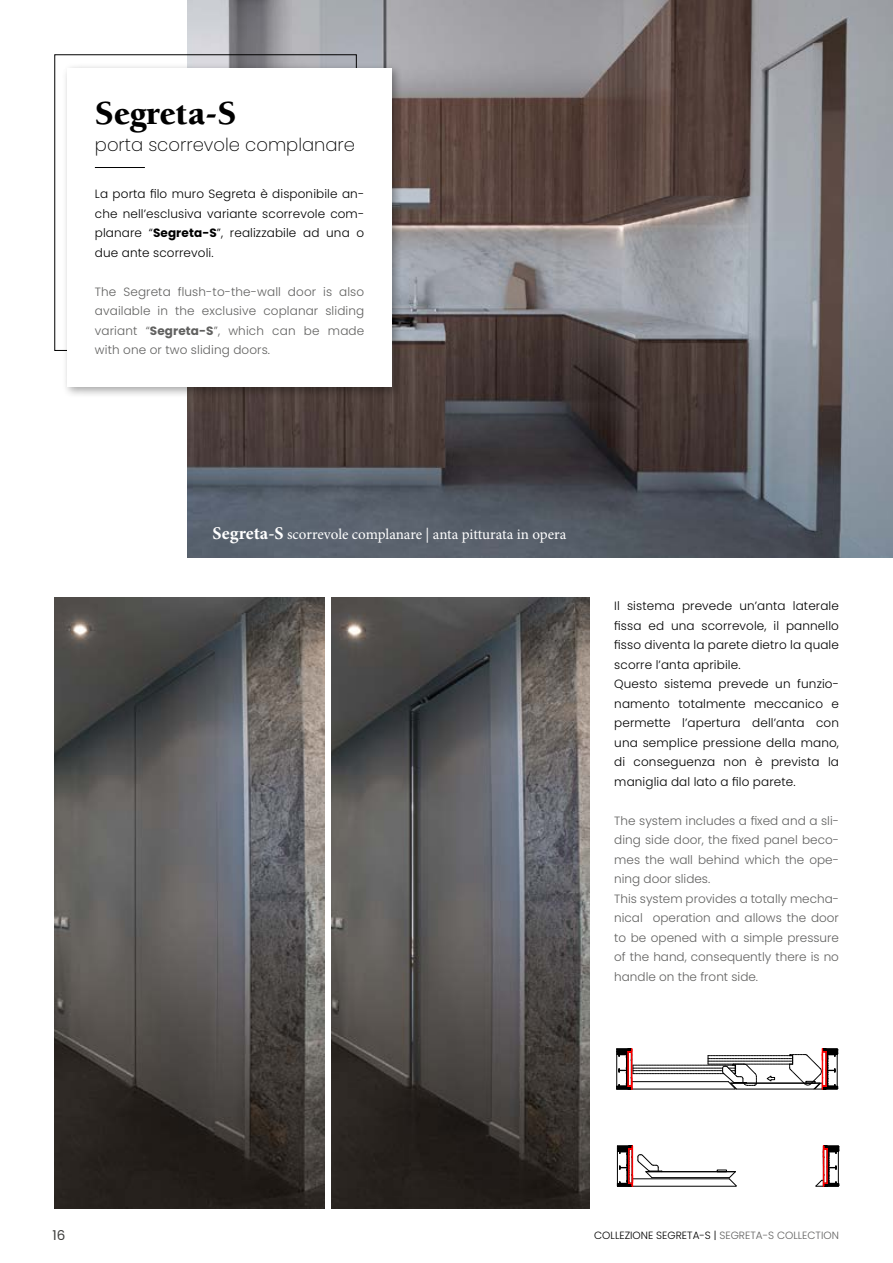
<style>
.page{position:relative;width:893px;height:1263px;background:#fff}
.page>*{position:absolute;margin:0;border:0;box-sizing:border-box;transform-origin:0 0}
.t1{font:900 34.5px "Berkeley";color:#000}
.t2{font:200 18px "Poppins";color:#000}
.t3{font:15px "Minion Pro";letter-spacing:-.005em;color:#fff}
.t4{font:13.5px "Poppins";color:#3c3c3b}
.t5{font:300 12px/19.5px "Poppins";letter-spacing:.01em;color:#000;text-align:justify}
.t6{font:300 12px/19.5px "Poppins";color:#616160;text-align:justify}
.t7{font:300 10.5px "Poppins";color:#000}
.s1{font-weight:700}
.s2{font-weight:700;font-size:18px}
.s3{color:#616160}
</style>
<div class="page">
<img style="left:187px;top:0;width:706px;height:557px">
<img style="left:55px;top:597px;width:269px;height:612px">
<div style="left:62px;top:63px;width:341px;height:335px;background:#000;opacity:.35"></div>
<div style="left:67px;top:68px;width:325px;height:319px;background:#fff"></div>
<img style="left:332px;top:597px;width:258px;height:612px">
<hr style="left:652px;top:1177px;width:77px;height:1px;background:#000">
<hr style="left:632px;top:1186px;width:104px;height:1px;background:#000">
<hr style="left:632px;top:1178px;width:97px;height:1px;background:#000">
<hr style="left:646px;top:1171px;width:89px;height:1px;background:#000">
<svg style="left:717px;top:1170px;width:20px;height:16px"></svg>
<svg style="left:815px;top:1146px;width:24px;height:41px"></svg>
<hr style="left:827px;top:1149px;width:1px;height:34px;background:#f00">
<svg style="left:617px;top:1146px;width:46px;height:41px"></svg>
<hr style="left:628px;top:1149px;width:1px;height:34px;background:#f00">
<svg style="left:616px;top:1048px;width:222px;height:42px"></svg>
<hr style="left:628px;top:1051px;width:1px;height:35px;background:#f00">
<hr style="left:95px;top:167px;width:50px;height:1px;background:#000">
<h1 class="t1" style="left:95px;top:95px;width:143px">Segreta-S</h1>
<h2 class="t2" style="left:95px;top:135px;width:262px">porta scorrevole complanare</h2>
<p class="t5" style="left:95px;top:184px;width:271px">La porta filo muro Segreta è disponibile an&shy;che nell’esclusiva variante scorrevole com&shy;planare “<span class="s1">Segreta-S</span>”, realizzabile ad una o due ante scorrevoli.</p>
<p class="t6" style="left:95px;top:282px;width:271px">The Segreta flush-to-the-wall door is also available in the exclusive coplanar sliding variant “<span class="s1">Segreta-S</span>”, which can be made with one or two sliding doors.</p>
<p class="t3" style="left:213px;top:524px;width:355px"><span class="s2">Segreta-S</span> scorrevole complanare | anta pitturata in opera</p>
<p class="t5" style="left:614px;top:596px;width:226px;text-align:left">Il sistema prevede un’anta laterale fissa ed una scorrevole, il pannello fisso diventa la parete dietro la quale scorre l’anta apribile.<br>Questo sistema prevede un funzio&shy;namento totalmente meccanico e permette l’apertura dell’anta con una semplice pressione della mano, di conseguenza non è prevista la maniglia dal lato a filo parete.</p>
<p class="t6" style="left:614px;top:811px;width:226px;text-align:left">The system includes a fixed and a sli&shy;ding side door, the fixed panel beco&shy;mes the wall behind which the ope&shy;ning door slides.<br>This system provides a totally mecha&shy;nical operation and allows the door to be opened with a simple pressure of the hand, consequently there is no handle on the front side.</p>
<p class="t4" style="left:52px;top:1227px;width:14px">16</p>
<p class="t7" style="left:594px;top:1229px;width:246px">COLLEZIONE SEGRETA-S | <span class="s3">SEGRETA-S COLLECTION</span></p>
</div>
